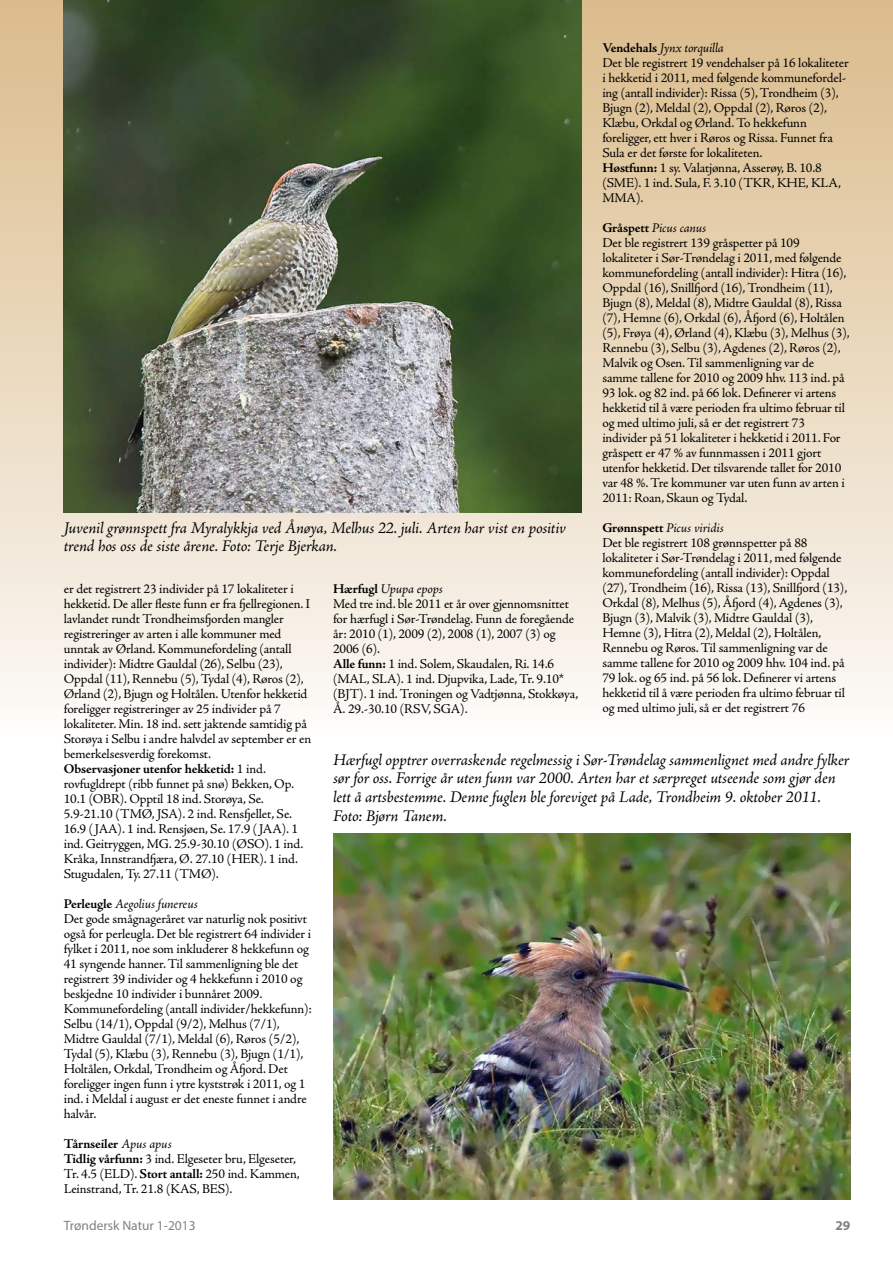
<style>
.page{position:relative;width:893px;height:1263px;background:#fff}
.page>*{position:absolute;margin:0;border:0;box-sizing:border-box;transform-origin:0 0}
.t1{font:italic 16.5px/18.8px "Adobe Jenson Pro";letter-spacing:-.015em;color:#000}
.t2{font:13.5px/15px "Adobe Jenson Pro";letter-spacing:-.01em;color:#000}
.t3{font:13.5px "Myriad Pro";color:#808285}
.t4{font:700 13.5px "Myriad Pro";color:#808285}
.s1{font-weight:700}
.s2{font-style:italic}
</style>
<div class="page">
<div style="left:0;top:0;width:893px;height:742px;background:linear-gradient(to bottom,#dabb8a,#fcfbf8)"></div>
<svg style="left:0;top:0;width:1px;height:742px"></svg>
<img style="left:64px;top:0;width:517px;height:513px">
<img style="left:333px;top:833px;width:517px;height:366px">
<p class="t2" style="left:602px;top:41px;width:248px"><span class="s1">Vendehals</span> <span class="s2">Jynx torquilla<br></span>Det ble registrert 19 vendehalser på 16 lokaliteter i hekketid i 2011, med følgende kommunefordel&shy;ing (antall individer): Rissa (5), Trondheim (3), Bjugn (2), Meldal (2), Oppdal (2), Røros (2), Klæbu, Orkdal og Ørland. To hekkefunn foreligger, ett hver i Røros og Rissa. Funnet fra Sula er det første for lokaliteten.<br><span class="s1">Høstfunn:</span> 1 sy. Valatjønna, Asserøy, B. 10.8 (SME). 1 ind. Sula, F. 3.10 (TKR, KHE, KLA, MMA).</p>
<p class="t2" style="left:602px;top:221px;width:249px"><span class="s1">Gråspett</span> <span class="s2">Picus canus<br></span>Det ble registrert 139 gråspetter på 109 lokaliteter i Sør-Trøndelag i 2011, med følgende kommunefordeling (antall individer): Hitra (16), Oppdal (16), Snillfjord (16), Trondheim (11), Bjugn (8), Meldal (8), Midtre Gauldal (8), Rissa (7), Hemne (6), Orkdal (6), Åfjord (6), Holtålen (5), Frøya (4), Ørland (4), Klæbu (3), Melhus (3), Rennebu (3), Selbu (3), Agdenes (2), Røros (2), Malvik og Osen. Til sammenligning var de samme tallene for 2010 og 2009 hhv. 113 ind. på 93 lok. og 82 ind. på 66 lok. Definerer vi artens hekketid til å være perioden fra ultimo februar til og med ultimo juli, så er det registrert 73 individer på 51 lokaliteter i hekketid i 2011. For gråspett er 47 % av funnmassen i 2011 gjort utenfor hekketid. Det tilsvarende tallet for 2010 var 48 %. Tre kommuner var uten funn av arten i 2011: Roan, Skaun og Tydal.</p>
<p class="t2" style="left:602px;top:521px;width:246px"><span class="s1">Grønnspett</span> <span class="s2">Picus viridis<br></span>Det ble registrert 108 grønnspetter på 88 lokaliteter i Sør-Trøndelag i 2011, med følgende kommunefordeling (antall individer): Oppdal (27), Trondheim (16), Rissa (13), Snillfjord (13), Orkdal (8), Melhus (5), Åfjord (4), Agdenes (3), Bjugn (3), Malvik (3), Midtre Gauldal (3), Hemne (3), Hitra (2), Meldal (2), Holtålen, Rennebu og Røros. Til sammenligning var de samme tallene for 2010 og 2009 hhv. 104 ind. på 79 lok. og 65 ind. på 56 lok. Definerer vi artens hekketid til å være perioden fra ultimo februar til og med ultimo juli, så er det registrert 76</p>
<p class="t1" style="left:64px;top:519px;width:504px">Juvenil grønnspett fra Myralykkja ved Ånøya, Melhus 22. juli. Arten har vist en positiv trend hos oss de siste årene. Foto: Terje Bjerkan.</p>
<p class="t2" style="left:64px;top:582px;width:249px">er det registrert 23 individer på 17 lokaliteter i hekketid. De aller fleste funn er fra fjellregionen. I lavlandet rundt Trondheimsfjorden mangler registreringer av arten i alle kommuner med unntak av Ørland. Kommunefordeling (antall individer): Midtre Gauldal (26), Selbu (23), Oppdal (11), Rennebu (5), Tydal (4), Røros (2), Ørland (2), Bjugn og Holtålen. Utenfor hekketid foreligger registreringer av 25 individer på 7 lokaliteter. Min. 18 ind. sett jaktende samtidig på Storøya i Selbu i andre halvdel av september er en bemerkelsesverdig forekomst.<br><span class="s1">Observasjoner utenfor hekketid:</span> 1 ind. rovfugldrept (ribb funnet på snø) Bekken, Op.<br>10.1 (OBR). Opptil 18 ind. Storøya, Se.<br>5.9-21.10 (TMØ, JSA). 2 ind. Rensfjellet, Se.<br>16.9 ( JAA). 1 ind. Rensjøen, Se. 17.9 ( JAA). 1 ind. Geitryggen, MG. 25.9-30.10 (ØSO). 1 ind.<br>Kråka, Innstrandfjæra, Ø. 27.10 (HER). 1 ind.<br>Stugudalen, Ty. 27.11 (TMØ).</p>
<p class="t2" style="left:64px;top:897px;width:250px"><span class="s1">Perleugle</span> <span class="s2">Aegolius funereus<br></span>Det gode smågnageråret var naturlig nok positivt også for perleugla. Det ble registrert 64 individer i fylket i 2011, noe som inkluderer 8 hekkefunn og 41 syngende hanner. Til sammenligning ble det registrert 39 individer og 4 hekkefunn i 2010 og beskjedne 10 individer i bunnåret 2009.<br>Kommunefordeling (antall individer/hekkefunn):<br>Selbu (14/1), Oppdal (9/2), Melhus (7/1), Midtre Gauldal (7/1), Meldal (6), Røros (5/2), Tydal (5), Klæbu (3), Rennebu (3), Bjugn (1/1), Holtålen, Orkdal, Trondheim og Åfjord. Det foreligger ingen funn i ytre kyststrøk i 2011, og 1 ind. i Meldal i august er det eneste funnet i andre halvår.</p>
<p class="t2" style="left:64px;top:1137px;width:238px"><span class="s1">Tårnseiler</span> <span class="s2">Apus apus<br></span><span class="s1">Tidlig vårfunn:</span> 3 ind. Elgeseter bru, Elgeseter, Tr. 4.5 (ELD). <span class="s1">Stort antall:</span> 250 ind. Kammen, Leinstrand, Tr. 21.8 (KAS, BES).</p>
<p class="t2" style="left:333px;top:582px;width:247px"><span class="s1">Hærfugl</span> <span class="s2">Upupa epops<br></span>Med tre ind. ble 2011 et år over gjennomsnittet for hærfugl i Sør-Trøndelag. Funn de foregående år: 2010 (1), 2009 (2), 2008 (1), 2007 (3) og 2006 (6).<br><span class="s1">Alle funn:</span> 1 ind. Solem, Skaudalen, Ri. 14.6 (MAL, SLA). 1 ind. Djupvika, Lade, Tr. 9.10* (BJT). 1 ind. Troningen og Vadtjønna, Stokkøya, Å. 29.-30.10 (RSV, SGA).</p>
<p class="t1" style="left:333px;top:751px;width:518px">Hærfugl opptrer overraskende regelmessig i Sør-Trøndelag sammenlignet med andre fylker sør for oss. Forrige år uten funn var 2000. Arten har et særpreget utseende som gjør den lett å artsbestemme. Denne fuglen ble foreviget på Lade, Trondheim 9. oktober 2011.<br>Foto: Bjørn Tanem.</p>
<p class="t3" style="left:64px;top:1217px;width:133px">Trøndersk Natur 1-2013</p>
<p class="t4" style="left:835px;top:1216px;width:16px">29</p>
</div>
